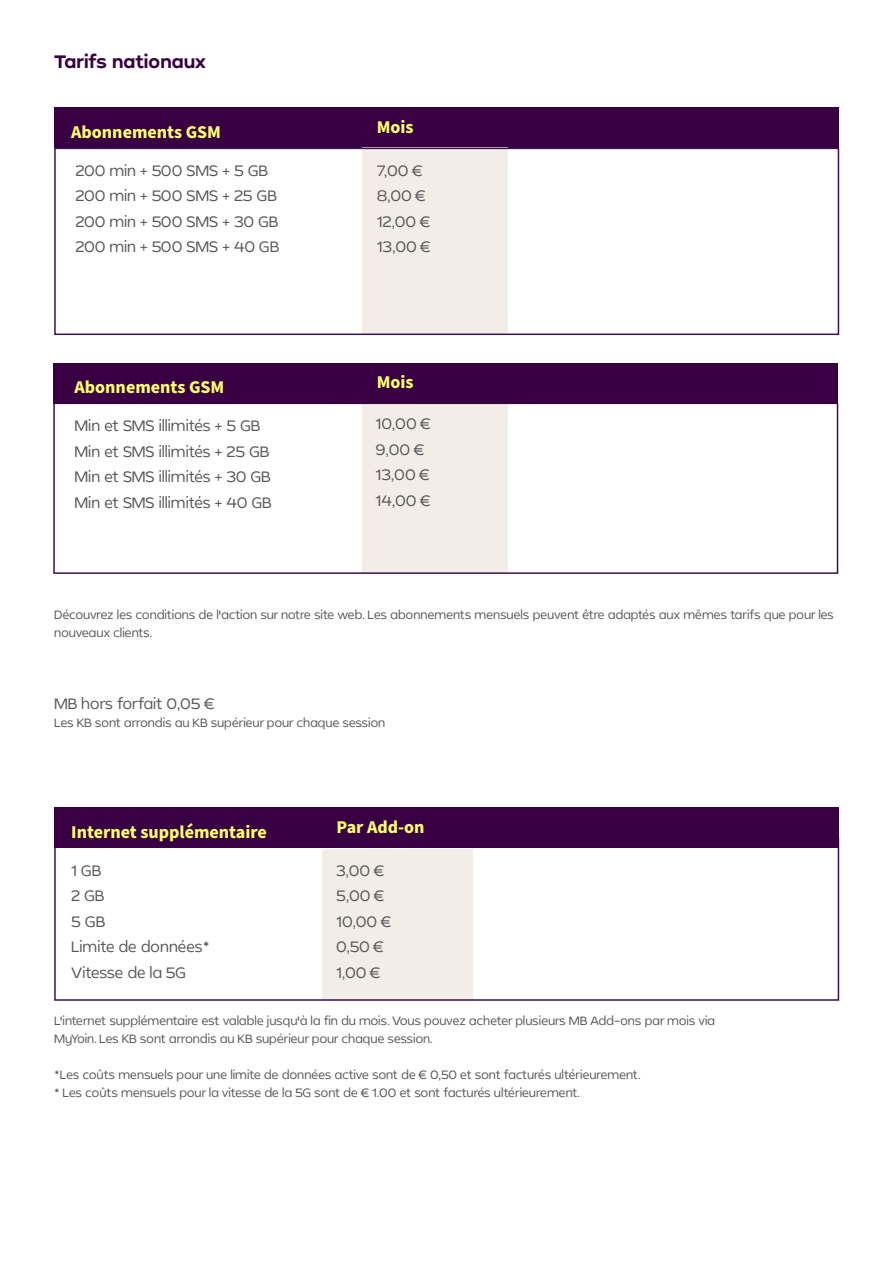
<style>
.page{position:relative;width:893px;height:1263px;background:#fff}
.page>*{position:absolute;margin:0;border:0;box-sizing:border-box;transform-origin:0 0}
.t1{font:700 18px "Source Sans Pro";color:#ffff6c}
.t2{font:700 18px "Byrd";letter-spacing:-.02em;color:#380043}
.Alineastijl_1{font:300 15px "Byrd";color:#57585a}
.Alineastijl_1-2{font:300 15px "Byrd";letter-spacing:-.02em;color:#57585a}
.Alineastijl_1-3{font:300 15px "Byrd";letter-spacing:-.04em;color:#57585a}
.t3{font:300 12px/18px "Byrd";letter-spacing:-.02em;color:#57585a}
</style>
<div class="page">
<div style="left:54px;top:108px;width:785px;height:40px;background:#380043"></div>
<div style="left:322px;top:849px;width:150px;height:152px;background:#f2eee7"></div>
<div style="left:362px;top:148px;width:145px;height:187px;background:#f2eee7"></div>
<div style="left:54px;top:148px;width:785px;height:187px;border:2px solid #3b1151"></div>
<div style="left:54px;top:837px;width:785px;height:164px;border:2px solid #3b1151"></div>
<div style="left:54px;top:807px;width:785px;height:41px;background:#380043"></div>
<div style="left:362px;top:403px;width:145px;height:171px;background:#f2eee7"></div>
<div style="left:53px;top:403px;width:785px;height:171px;border:2px solid #3b1151"></div>
<div style="left:53px;top:363px;width:785px;height:41px;background:#380043"></div>
<p class="t2" style="left:54px;top:49px;width:153px">Tarifs nationaux</p>
<p class="t1" style="left:71px;top:120px;width:151px">Abonnements GSM</p>
<p class="t1" style="left:377px;top:115px;width:38px">Mois</p>
<p class="Alineastijl_1" style="left:75px;top:160px;width:194px">200 min + 500 SMS + 5 GB</p>
<p class="Alineastijl_1" style="left:75px;top:186px;width:203px">200 min + 500 SMS + 25 GB</p>
<p class="Alineastijl_1" style="left:75px;top:211px;width:204px">200 min + 500 SMS + 30 GB</p>
<p class="Alineastijl_1" style="left:75px;top:237px;width:205px">200 min + 500 SMS + 40 GB</p>
<p class="Alineastijl_1" style="left:377px;top:160px;width:47px">7,00 €</p>
<p class="Alineastijl_1" style="left:377px;top:186px;width:51px">8,00 €</p>
<p class="Alineastijl_1" style="left:377px;top:211px;width:55px">12,00 €</p>
<p class="Alineastijl_1" style="left:377px;top:237px;width:56px">13,00 €</p>
<p class="t1" style="left:75px;top:375px;width:151px">Abonnements GSM</p>
<p class="t1" style="left:377px;top:370px;width:38px">Mois</p>
<p class="Alineastijl_1" style="left:75px;top:415px;width:187px">Min et SMS illimités + 5 GB</p>
<p class="Alineastijl_1" style="left:75px;top:441px;width:196px">Min et SMS illimités + 25 GB</p>
<p class="Alineastijl_1" style="left:75px;top:466px;width:198px">Min et SMS illimités + 30 GB</p>
<p class="Alineastijl_1" style="left:75px;top:492px;width:199px">Min et SMS illimités + 40 GB</p>
<p class="Alineastijl_1" style="left:376px;top:413px;width:56px">10,00 €</p>
<p class="Alineastijl_1" style="left:376px;top:439px;width:50px">9,00 €</p>
<p class="Alineastijl_1" style="left:376px;top:464px;width:55px">13,00 €</p>
<p class="Alineastijl_1" style="left:376px;top:490px;width:56px">14,00 €</p>
<p class="t3" style="left:54px;top:605px;width:781px">Découvrez les conditions de l'action sur notre site web. Les abonnements mensuels peuvent être adaptés aux mêmes tarifs que pour les nouveaux clients.</p>
<p class="Alineastijl_1-2" style="left:54px;top:693px;width:162px">MB hors forfait 0,05 €</p>
<p class="t3" style="left:54px;top:713px;width:333px">Les KB sont arrondis au KB supérieur pour chaque session</p>
<p class="t1" style="left:71px;top:819px;width:197px">Internet supplémentaire</p>
<p class="t1" style="left:336px;top:814px;width:90px">Par Add-on</p>
<p class="Alineastijl_1" style="left:336px;top:860px;width:50px">3,00 €</p>
<p class="Alineastijl_1" style="left:336px;top:885px;width:50px">5,00 €</p>
<p class="Alineastijl_1" style="left:336px;top:911px;width:56px">10,00 €</p>
<p class="Alineastijl_1" style="left:336px;top:936px;width:49px">0,50 €</p>
<p class="Alineastijl_1" style="left:336px;top:962px;width:46px">1,00 €</p>
<p class="t3" style="left:54px;top:1011px;width:662px">L'internet supplémentaire est valable jusqu'à la fin du mois. Vous pouvez acheter plusieurs MB Add-ons par mois via</p>
<p class="t3" style="left:54px;top:1029px;width:380px">MyYoin. Les KB sont arrondis au KB supérieur pour chaque session.</p>
<p class="t3" style="left:54px;top:1065px;width:588px">*Les coûts mensuels pour une limite de données active sont de € 0,50 et sont facturés ultérieurement.</p>
<p class="t3" style="left:54px;top:1083px;width:527px">* Les coûts mensuels pour la vitesse de la 5G sont de € 1.00 et sont facturés ultérieurement.</p>
<p class="Alineastijl_1" style="left:71px;top:860px;width:32px">1 GB</p>
<p class="Alineastijl_1" style="left:71px;top:885px;width:35px">2 GB</p>
<p class="Alineastijl_1" style="left:71px;top:911px;width:36px">5 GB</p>
<p class="Alineastijl_1-2" style="left:71px;top:936px;width:140px">Limite de données*</p>
<p class="Alineastijl_1-3" style="left:71px;top:962px;width:116px">Vitesse de la 5G</p>
</div>
